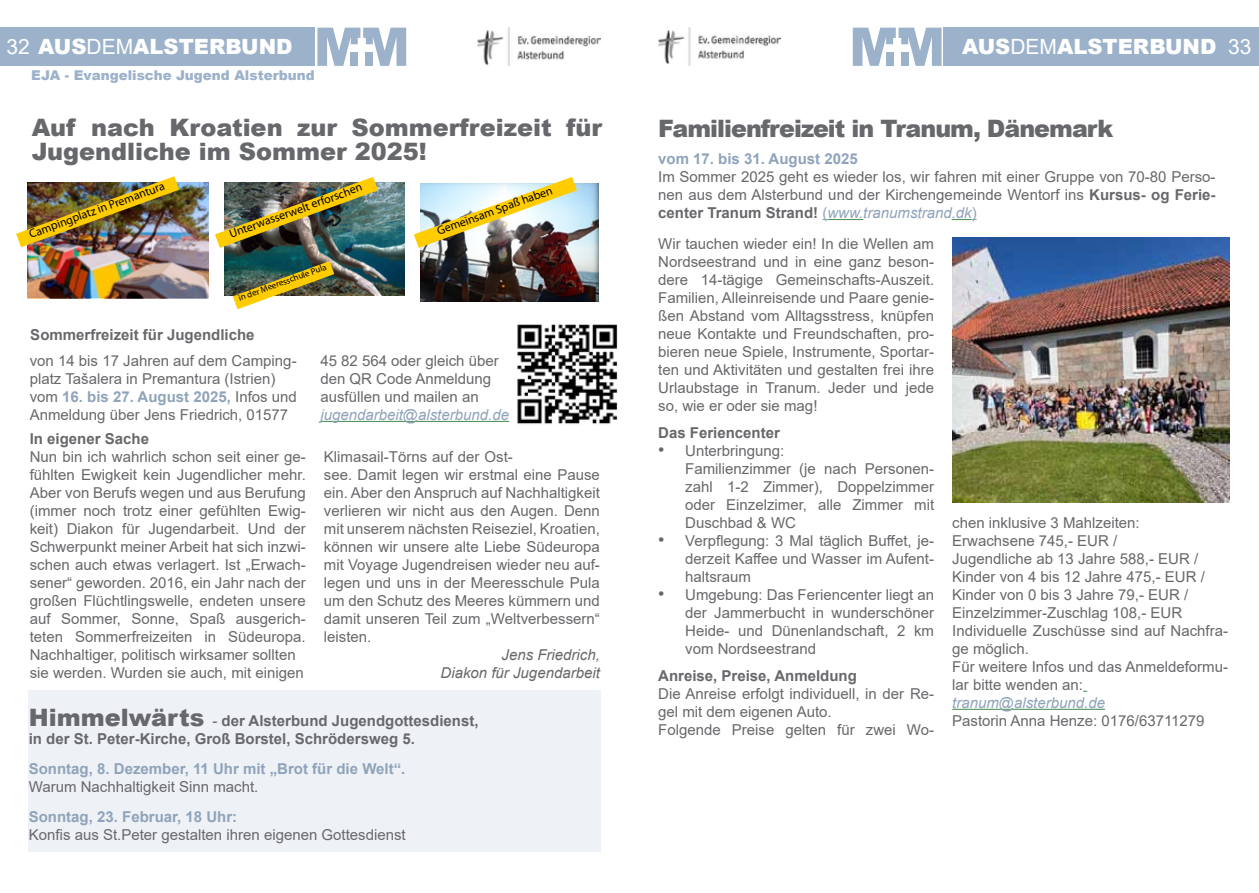
<style>
.page{position:relative;width:1259px;height:893px;background:#fff}
.page>*{position:absolute;margin:0;border:0;box-sizing:border-box;transform-origin:0 0}
.t1{font:900 24px/24px "Arial";color:#67686b}
.t2{font:900 24px "Arial";letter-spacing:-.04em;color:#67686b}
.t3{font:900 21px "Arial";color:#fff}
.t4{font:15px/18px "Arial";color:#67686b}
.t5{font:700 15px/18px "Arial";color:#67686b}
.t6{font:700 15px "Arial";color:#8fa3ba}
.t7{font:italic 15px "Arial";color:#8fa3ba}
.t8{font:italic 15px/18px "Arial";color:#67686b;text-align:right}
.t9{font:900 13.5px "Arial";color:#8fa3ba}
.t10{font:900 13.5px "Arial";color:#9cb2cb}
.t11{font:12px "Myriad Pro";color:#000}
.t12{font:9px "Myriad Pro";color:#000}
.s1{font-weight:400}
.s2{font-weight:400;color:#e5a923}
.s3{font-weight:700;color:#8fa3ba}
.s4{font-weight:900;font-size:24px}
.s5{font-weight:700}
.s6{color:#8fa3ba}
.s7{font-style:italic;color:#8fa3ba}
.s8{font-size:18px}
</style>
<div class="page">
<div style="left:0;top:28px;width:315px;height:38px;background:#9cb2cb"></div>
<div style="left:944px;top:28px;width:315px;height:38px;background:#9cb2cb"></div>
<svg style="left:317px;top:28px;width:89px;height:38px"></svg>
<div style="left:366px;top:52px;width:7px;height:14px;background:#9cb2cb"></div>
<svg style="left:853px;top:28px;width:88px;height:38px"></svg>
<div style="left:901px;top:52px;width:7px;height:14px;background:#9cb2cb"></div>
<div style="left:29px;top:691px;width:572px;height:161px;background:#eef1f5"></div>
<img style="left:28px;top:183px;width:180px;height:115px">
<img style="left:421px;top:184px;width:177px;height:118px">
<img style="left:225px;top:182px;width:179px;height:114px">
<img style="left:16px;top:176px;width:163px;height:71px">
<img style="left:215px;top:177px;width:163px;height:71px">
<img style="left:233px;top:261px;width:101px;height:48px">
<img style="left:414px;top:177px;width:163px;height:71px">
<hr style="left:320px;top:421px;width:189px;height:1px;background:#52955a">
<img style="left:517px;top:324px;width:101px;height:100px">
<hr style="left:827px;top:219px;width:36px;height:1px;background:#52955a">
<svg style="left:951px;top:219px;width:25px;height:1px"></svg>
<hr style="left:952px;top:709px;width:153px;height:1px;background:#52955a">
<img style="left:952px;top:238px;width:277px;height:265px">
<img style="left:478px;top:28px;width:122px;height:38px">
<img style="left:658px;top:28px;width:122px;height:38px">
<h2 class="t3" style="left:976px;top:26px;width:266px">AUS<span class="s1">DEM</span>ALSTERBUND<span class="s2">9</span></h2>
<h2 class="t3" style="left:6px;top:32px;width:284px"><span class="s1">32</span><span class="s2">8</span> AUS <span class="s1">DEM</span>ALSTERBUND</h2>
<h2 class="t3" style="left:38px;top:32px;width:188px">AUS<span class="s1">DEM</span> ALSTERBU</h2>
<h2 class="t3" style="left:259px;top:32px;width:35px">ND</h2>
<h2 class="t3" style="left:962px;top:32px;width:188px">AUS<span class="s1">DEM</span>ALSTERBU</h2>
<h2 class="t3" style="left:1182px;top:32px;width:70px">ND <span class="s1">33</span></h2>
<p class="t9" style="left:15px;top:65px;width:285px">EJA - Evangelische Jugend Alsterbund</p>
<p class="t10" style="left:31px;top:65px;width:285px">EJA - Evangelische Jugend Alsterbund</p>
<h1 class="t1" style="left:32px;top:114px;width:572px">Auf nach Kroatien zur Sommerfreizeit für<br>Jugendliche im Sommer 2025!</h1>
<p class="t11" style="left:27px;top:227px;width:145px;rotate:-20deg">Campingplatz in Premantura</p>
<p class="t11" style="left:227px;top:227px;width:142px;rotate:-20deg">Unterwasserwelt erforschen</p>
<p class="t12" style="left:237px;top:293px;width:94px;rotate:-20deg">in der Meeresschule Pula</p>
<p class="t5" style="left:30px;top:326px;width:226px">Sommerfreizeit für Jugendliche</p>
<p class="t11" style="left:435px;top:224px;width:123px;rotate:-20deg">Gemeinsam Spaß haben</p>
<p class="t4" style="left:30px;top:351px;width:269px">von 14 bis 17 Jahren auf dem Camping&shy;platz Tašalera in Premantura (Istrien) vom <span class="s3">16. bis 27. August 2025,</span> Infos und Anmeldung über Jens Friedrich, 01577</p>
<p class="t4" style="left:320px;top:351px;width:180px">45 82 564 oder gleich über den QR Code Anmeldung ausfüllen und mailen an</p>
<p class="t7" style="left:320px;top:405px;width:190px">jugendarbeit@alsterbund.de</p>
<p class="t5" style="left:30px;top:429px;width:121px">In eigener Sache</p>
<p class="t4" style="left:30px;top:447px;width:277px">Nun bin ich wahrlich schon seit einer ge&shy;fühlten Ewigkeit kein Jugendlicher mehr.<br>Aber von Berufs wegen und aus Berufung (immer noch trotz einer gefühlten Ewig&shy;keit) Diakon für Jugendarbeit. Und der Schwerpunkt meiner Arbeit hat sich inzwi&shy;schen auch etwas verlagert. Ist „Erwach&shy;sener“ geworden. 2016, ein Jahr nach der großen Flüchtlingswelle, endeten unsere auf Sommer, Sonne, Spaß ausgerich&shy;teten Sommerfreizeiten in Südeuropa.<br>Nachhaltiger, politisch wirksamer sollten sie werden. Wurden sie auch, mit einigen</p>
<p class="t4" style="left:324px;top:447px;width:277px">Klimasail-Törns auf der Ost-<br>see. Damit legen wir erstmal eine Pause ein. Aber den Anspruch auf Nachhaltigkeit verlieren wir nicht aus den Augen. Denn mit unserem nächsten Reiseziel, Kroatien, können wir unsere alte Liebe Südeuropa mit Voyage Jugendreisen wieder neu auf&shy;legen und uns in der Meeresschule Pula um den Schutz des Meeres kümmern und damit unseren Teil zum „Weltverbessern“ leisten.</p>
<p class="t8" style="left:440px;top:645px;width:161px">Jens Friedrich,<br>Diakon für Jugendarbeit</p>
<p class="t5" style="left:29px;top:712px;width:451px"><span class="s4">Himmelwärts</span> <span class="s1">-</span> der Alsterbund Jugendgottesdienst, in der St. Peter-Kirche, Groß Borstel, Schrödersweg 5.</p>
<p class="t6" style="left:29px;top:758px;width:378px">Sonntag, 8. Dezember, 11 Uhr mit „Brot für die Welt“.</p>
<p class="t4" style="left:29px;top:778px;width:231px">Warum Nachhaltigkeit Sinn macht.</p>
<p class="t6" style="left:29px;top:806px;width:210px">Sonntag, 23. Februar, 18 Uhr:</p>
<p class="t4" style="left:29px;top:826px;width:378px">Konfis aus St.Peter gestalten ihren eigenen Gottesdienst</p>
<h1 class="t2" style="left:658px;top:111px;width:456px">Familienfreizeit in Tranum, Dänemark</h1>
<p class="t6" style="left:658px;top:148px;width:201px">vom 17. bis 31. August 2025</p>
<p class="t4" style="left:658px;top:168px;width:559px;text-align:justify">Im Sommer 2025 geht es wieder los, wir fahren mit einer Gruppe von 70-80 Perso&shy;nen aus dem Alsterbund und der Kirchengemeinde Wentorf ins <span class="s5">Kursus- og Ferie&shy;center Tranum Strand!</span> <span class="s6">(</span><span class="s7">www.tranumstrand.dk</span><span class="s6">)</span></p>
<p class="t4" style="left:658px;top:234px;width:277px;text-align:justify">Wir tauchen wieder ein! In die Wellen am Nordseestrand und in eine ganz beson&shy;dere 14-tägige Gemeinschafts-Auszeit.<br>Familien, Alleinreisende und Paare genie&shy;ßen Abstand vom Alltagsstress, knüpfen neue Kontakte und Freundschaften, pro&shy;bieren neue Spiele, Instrumente, Sportar&shy;ten und Aktivitäten und gestalten frei ihre Urlaubstage in Tranum. Jeder und jede so, wie er oder sie mag!</p>
<p class="t5" style="left:658px;top:424px;width:123px">Das Feriencenter</p>
<p class="t4" style="left:685px;top:441px;width:250px;text-indent:-27px"><span class="s8">•</span> Unterbringung:<br>Familienzimmer (je nach Personen&shy;zahl 1-2 Zimmer), Doppelzimmer oder Einzelzimer, alle Zimmer mit<br>Duschbad &amp; WC</p>
<p class="t4" style="left:685px;top:531px;width:250px;text-align:justify;text-indent:-27px"><span class="s8">•</span> Verpflegung: 3 Mal täglich Buffet, je&shy;derzeit Kaffee und Wasser im Aufent&shy;haltsraum</p>
<p class="t4" style="left:685px;top:585px;width:250px;text-align:justify;text-indent:-27px"><span class="s8">•</span> Umgebung: Das Feriencenter liegt an der Jammerbucht in wunderschöner Heide- und Dünenlandschaft, 2 km vom Nordseestrand</p>
<p class="t5" style="left:658px;top:667px;width:200px">Anreise, Preise, Anmeldung</p>
<p class="t4" style="left:658px;top:684px;width:277px">Die Anreise erfolgt individuell, in der Re&shy;gel mit dem eigenen Auto.<br>Folgende Preise gelten für zwei Wo-</p>
<p class="t4" style="left:952px;top:513px;width:277px">chen inklusive 3 Mahlzeiten:<br>Erwachsene 745,- EUR /<br>Jugendliche ab 13 Jahre 588,- EUR /<br>Kinder von 4 bis 12 Jahre 475,- EUR /<br>Kinder von 0 bis 3 Jahre 79,- EUR /<br>Einzelzimmer-Zuschlag 108,- EUR<br>Individuelle Zuschüsse sind auf Nachfra&shy;ge möglich.<br>Für weitere Infos und das Anmeldeformu&shy;lar bitte wenden an:</p>
<p class="t7" style="left:952px;top:693px;width:154px">tranum@alsterbund.de</p>
<p class="t4" style="left:952px;top:711px;width:254px">Pastorin Anna Henze: 0176/63711279</p>
</div>
